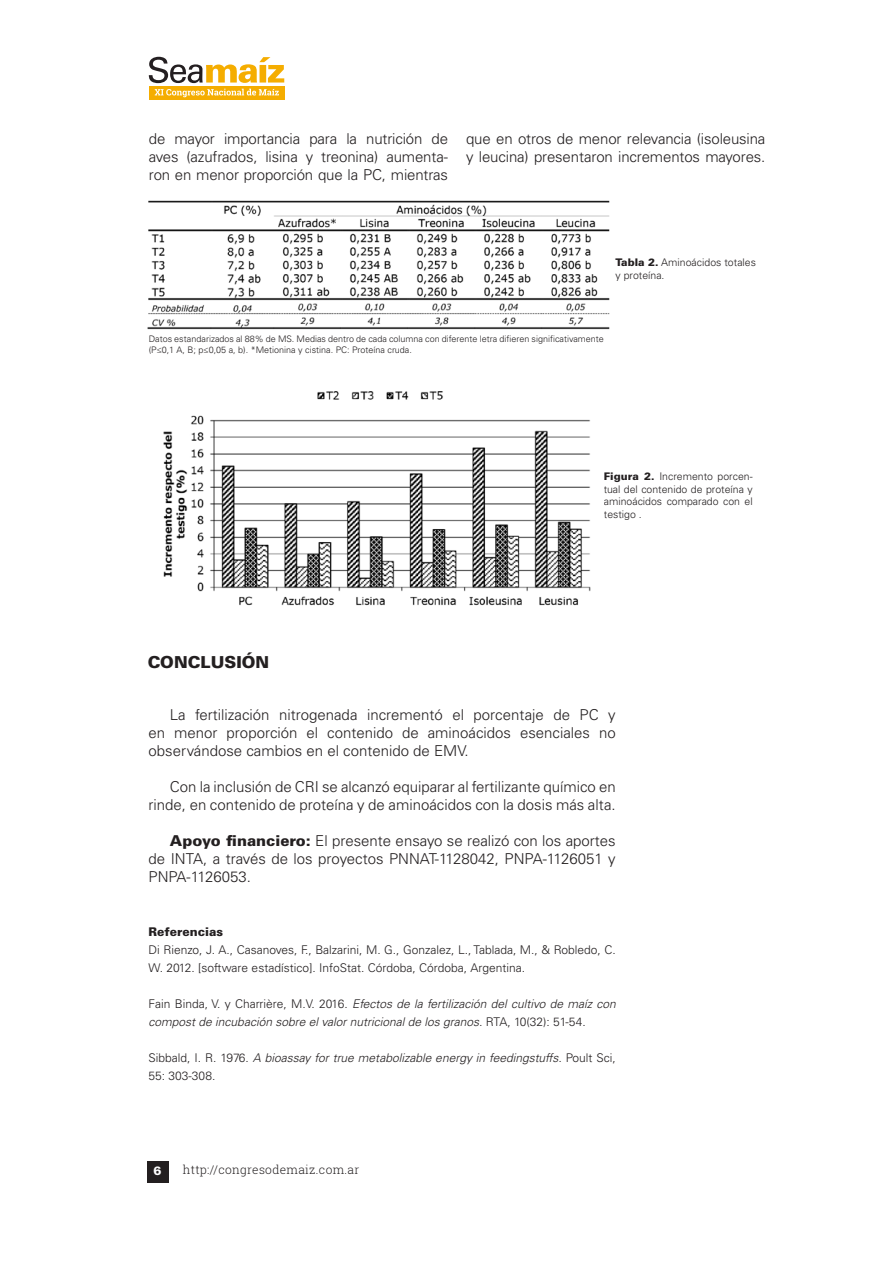
<style>
.page{position:relative;width:893px;height:1263px;background:#fff}
.page>*{position:absolute;margin:0;border:0;box-sizing:border-box;transform-origin:0 0}
.t1{font:900 16.5px "Univers LT Std";color:#231f20}
.t2{font:300 15px/18px "Univers LT Std";color:#231f20;text-align:justify}
.t3{font:italic 300 12px/18px "Univers LT Std";color:#231f20}
.t4{font:300 12px/18px "Univers LT Std";color:#231f20}
.t5{font:300 12px "Roboto Slab";letter-spacing:.025em;color:#231f20}
.t6{font:900 12px "Univers LT Std";color:#231f20}
.t7{font:900 12px "Univers LT Std";color:#fff}
.t8{font:300 10.5px/12.6px "Univers LT Std";color:#231f20;text-align:justify}
.t9{font:300 9px/10.8px "Univers LT Std";color:#231f20}
.s1{font-weight:900}
.s2{font-style:normal}
</style>
<div class="page">
<div style="left:147px;top:1161px;width:21px;height:21px;background:#231f20"></div>
<svg style="left:149px;top:57px;width:135px;height:26px"></svg>
<div style="left:149px;top:86px;width:135px;height:14px;background:#f5ad00"></div>
<svg style="left:155px;top:89px;width:124px;height:8px"></svg>
<img style="left:147px;top:200px;width:463px;height:130px">
<img style="left:163px;top:391px;width:428px;height:215px">
<p class="t2" style="left:149px;top:130px;width:301px">de mayor importancia para la nutrición de aves (azufrados, lisina y treonina) aumenta&shy;ron en menor proporción que la PC, mientras</p>
<p class="t2" style="left:466px;top:130px;width:301px">que en otros de menor relevancia (isoleusina y leucina) presentaron incrementos mayores.</p>
<p class="t8" style="left:615px;top:256px;width:142px"><span class="s1">Tabla 2.</span> Aminoácidos totales</p>
<p class="t8" style="left:615px;top:269px;width:51px">y proteína.</p>
<p class="t9" style="left:149px;top:334px;width:457px">Datos estandarizados al 88% de MS. Medias dentro de cada columna con diferente letra difieren significativamente (P≤0,1 A, B; p≤0,05 a, b). *Metionina y cistina. PC: Proteína cruda.</p>
<p class="t1" style="left:148px;top:652px;width:123px">CONCLUSIÓN</p>
<p class="t8" style="left:604px;top:470px;width:150px"><span class="s1">Figura 2.</span> Incremento porcen&shy;tual del contenido de proteína y aminoácidos comparado con el testigo .</p>
<p class="t2" style="left:149px;top:706px;width:469px;text-indent:21px">La fertilización nitrogenada incrementó el porcentaje de PC y en menor proporción el contenido de aminoácidos esenciales no observándose cambios en el contenido de EMV.</p>
<p class="t2" style="left:149px;top:778px;width:469px;text-align:right">Con la inclusión de CRI se alcanzó equiparar al fertilizante químico en rinde, en contenido de proteína y de aminoácidos con la dosis más alta.</p>
<p class="t2" style="left:149px;top:832px;width:469px;text-indent:21px"><span class="s1">Apoyo financiero:</span> El presente ensayo se realizó con los aportes de INTA, a través de los proyectos PNNAT-1128042, PNPA-1126051 y PNPA-1126053.</p>
<p class="t6" style="left:149px;top:924px;width:76px">Referencias</p>
<p class="t4" style="left:149px;top:941px;width:469px">Di Rienzo, J. A., Casanoves, F., Balzarini, M. G., Gonzalez, L., Tablada, M., &amp; Robledo, C.<br>W. 2012. [software estadístico]. InfoStat. Córdoba, Córdoba, Argentina.</p>
<p class="t3" style="left:149px;top:995px;width:469px"><span class="s2">Fain Binda, V. y Charrière, M.V. 2016.</span> Efectos de la fertilización del cultivo de maíz con compost de incubación sobre el valor nutricional de los granos. <span class="s2">RTA, 10(32): 51-54.</span></p>
<p class="t3" style="left:149px;top:1049px;width:469px"><span class="s2">Sibbald, I. R. 1976.</span> A bioassay for true metabolizable energy in feedingstuffs. <span class="s2">Poult Sci,<br>55: 303-308.</span></p>
<p class="t7" style="left:153px;top:1163px;width:10px">6</p>
<p class="t5" style="left:183px;top:1161px;width:178px">http://congresodemaiz.com.ar</p>
</div>
